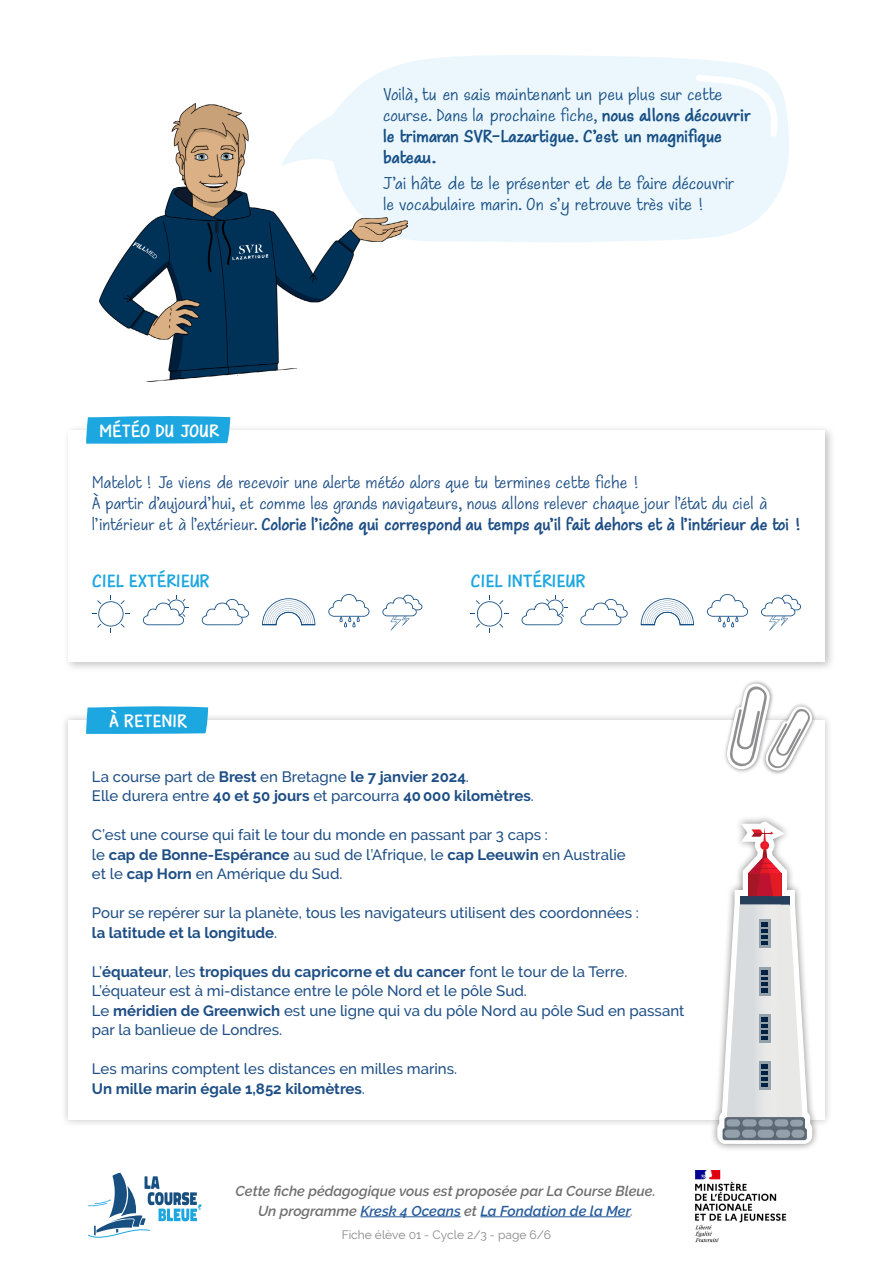
<style>
.page{position:relative;width:893px;height:1263px;background:#fff}
.page>*{position:absolute;margin:0;border:0;box-sizing:border-box;transform-origin:0 0}
.t1{font:700 25.5px "Maku";color:#1da7e0}
.t2{font:700 25.5px "Maku";color:#fff}
.t3{font:24.75px/21px "Maku";color:#164f85}
.t4{font:24.6px/21px "Maku";color:#1d4e85}
.t5{font:500 15px/19.5px "Raleway";color:#1d4e85}
.t6{font:italic 600 14.25px/19.5px "Raleway";color:#706f6f;text-align:center}
.t7{font:12px "Raleway";color:#878787}
.s1{font-weight:700}
.s2{color:#275b9b}
.s3{color:#9d9d9c}
</style>
<div class="page">
<hr style="left:360px;top:1216px;width:101px;height:1px;background:#275b9b">
<hr style="left:480px;top:1216px;width:150px;height:1px;background:#275b9b">
<img style="left:696px;top:1171px;width:91px;height:72px">
<svg style="left:88px;top:1173px;width:114px;height:65px"></svg>
<svg style="left:342px;top:55px;width:447px;height:187px;background:#edf7fd"></svg>
<svg style="left:692px;top:70px;width:92px;height:71px"></svg>
<div style="left:63px;top:425px;width:773px;height:247px;background:#000;opacity:.25"></div>
<div style="left:68px;top:430px;width:757px;height:231px;background:#fff"></div>
<svg style="left:86px;top:416px;width:144px;height:28px;background:#27abe1"></svg>
<svg style="left:92px;top:595px;width:38px;height:38px"></svg>
<svg style="left:143px;top:595px;width:46px;height:30px"></svg>
<svg style="left:202px;top:599px;width:47px;height:26px"></svg>
<svg style="left:262px;top:598px;width:53px;height:27px"></svg>
<svg style="left:328px;top:594px;width:41px;height:33px"></svg>
<svg style="left:382px;top:595px;width:40px;height:36px"></svg>
<svg style="left:471px;top:595px;width:38px;height:38px"></svg>
<svg style="left:522px;top:595px;width:45px;height:30px"></svg>
<svg style="left:580px;top:599px;width:48px;height:26px"></svg>
<svg style="left:641px;top:598px;width:53px;height:27px"></svg>
<svg style="left:707px;top:594px;width:41px;height:33px"></svg>
<svg style="left:761px;top:595px;width:40px;height:36px"></svg>
<div style="left:60px;top:712px;width:773px;height:415px;background:#000;opacity:.25"></div>
<div style="left:68px;top:720px;width:757px;height:399px;background:#fff"></div>
<svg style="left:86px;top:706px;width:122px;height:28px;background:#27abe1"></svg>
<div style="left:723px;top:679px;width:51px;height:94px;background:#000;opacity:.5"></div>
<svg style="left:724px;top:683px;width:95px;height:91px"></svg>
<div style="left:709px;top:814px;width:111px;height:338px;background:#000;opacity:.5"></div>
<svg style="left:717px;top:821px;width:95px;height:323px"></svg>
<img style="left:100px;top:103px;width:307px;height:279px">
<h2 class="t3" style="left:383px;top:81px;width:369px">Voilà, tu en sais maintenant un peu plus sur cette course. Dans la prochaine fiche, <span class="s1">nous allons découvrir le trimaran SVR-Lazartigue. C’est un magnifique bateau.</span></h2>
<h2 class="t3" style="left:383px;top:170px;width:353px">J’ai hâte de te le présenter et de te faire découvrir le vocabulaire marin. On s’y retrouve très vite !</h2>
<h1 class="t2" style="left:99px;top:413px;width:121px">MÉTÉO DU JOUR</h1>
<p class="t4" style="left:92px;top:469px;width:710px">Matelot ! Je viens de recevoir une alerte météo alors que tu termines cette fiche !<br>À partir d’aujourd’hui, et comme les grands navigateurs, nous allons relever chaque jour l’état du ciel à l’intérieur et à l’extérieur. <span class="s1">Colorie l’icône qui correspond au temps qu’il fait dehors et à l’intérieur de toi !</span></p>
<h1 class="t1" style="left:92px;top:563px;width:119px">CIEL EXTÉRIEUR</h1>
<h1 class="t1" style="left:471px;top:563px;width:116px">CIEL INTÉRIEUR</h1>
<h1 class="t2" style="left:109px;top:703px;width:78px">À RETENIR</h1>
<p class="t5" style="left:92px;top:766px;width:443px">La course part de <span class="s1">Brest</span> en Bretagne <span class="s1">le 7 janvier 2024</span>.<br>Elle durera entre <span class="s1">40 et 50 jours</span> et parcourra <span class="s1">40000 kilomètres</span>.</p>
<p class="t5" style="left:92px;top:825px;width:535px">C’est une course qui fait le tour du monde en passant par 3 caps :<br>le <span class="s1">cap de Bonne-Espérance</span> au sud de l’Afrique, le <span class="s1">cap Leeuwin</span> en Australie et le <span class="s1">cap Horn</span> en Amérique du Sud.</p>
<p class="t5" style="left:92px;top:903px;width:548px">Pour se repérer sur la planète, tous les navigateurs utilisent des coordonnées : <span class="s1">la latitude et la longitude</span>.</p>
<p class="t5" style="left:92px;top:961px;width:594px">L’<span class="s1">équateur</span>, les <span class="s1">tropiques du capricorne et du cancer</span> font le tour de la Terre.<br>L’équateur est à mi-distance entre le pôle Nord et le pôle Sud.<br>Le <span class="s1">méridien de Greenwich</span> est une ligne qui va du pôle Nord au pôle Sud en passant par la banlieue de Londres.</p>
<p class="t5" style="left:92px;top:1059px;width:367px">Les marins comptent les distances en milles marins.<br><span class="s1">Un mille marin égale 1,852 kilomètres</span>.</p>
<p class="t6" style="left:236px;top:1181px;width:422px">Cette fiche pédagogique vous est proposée par La Course Bleue.<br>Un programme <span class="s2">Kresk 4 Oceans</span> et <span class="s2">La Fondation de la Mer</span><span class="s3">.</span></p>
<p class="t7" style="left:342px;top:1228px;width:211px">Fiche élève 01 - Cycle 2/3 - page 6/6</p>
</div>
